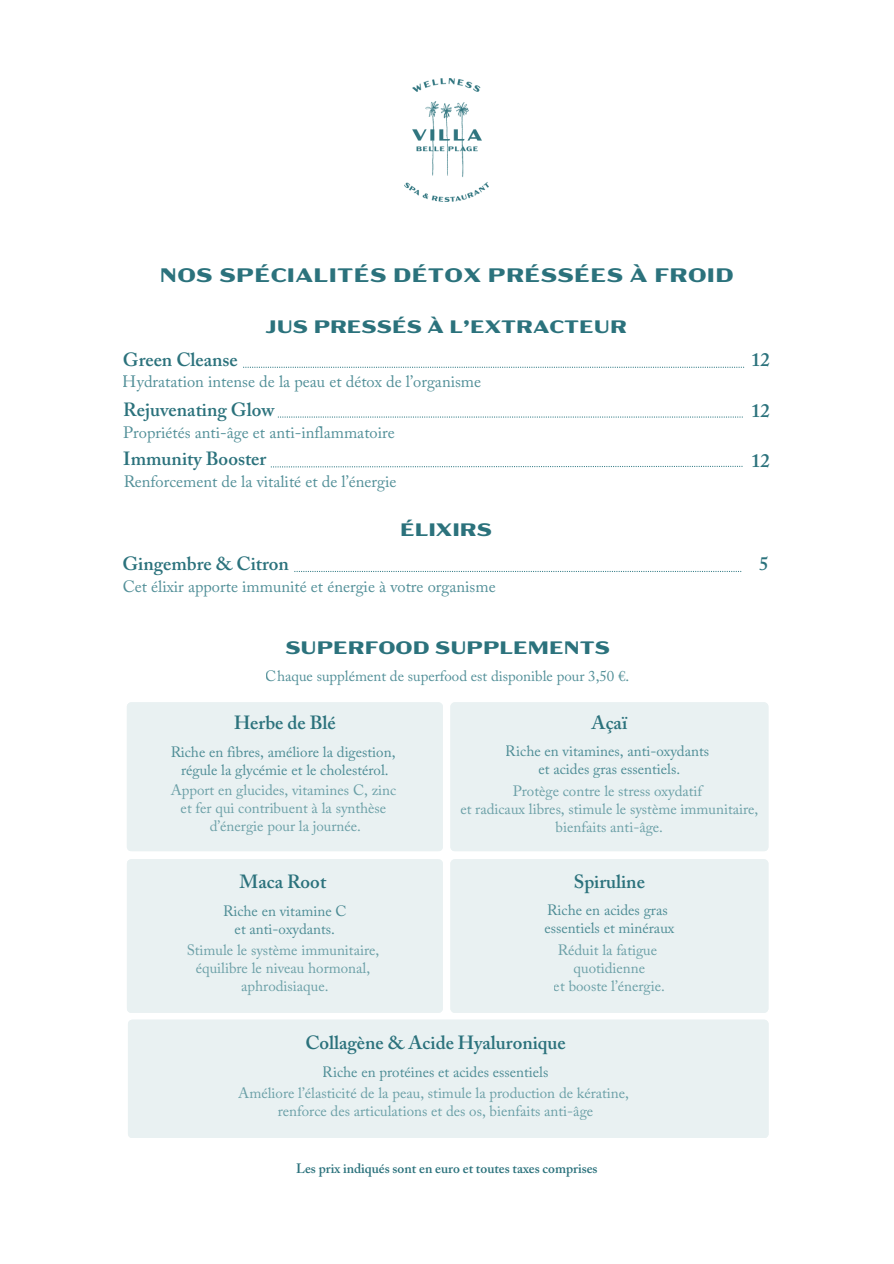
<style>
.page{position:relative;width:894px;height:1264px;background:#fff}
.page>*{position:absolute;margin:0;border:0;box-sizing:border-box;transform-origin:0 0}
.t1{font:700 19.5px "Acme Gothic Extrawide";letter-spacing:.015em;color:#2b727c}
.t2{font:600 18.9px "Adobe Caslon Pro";color:#2b727c}
.t3{font:700 18px "Acme Gothic Extrawide";color:#2b727c}
.t4{font:16.5px "Adobe Caslon Pro";color:#26737e}
.t5{font:14.85px/18px "Adobe Caslon Pro";color:#26737e;text-align:center}
.t6{font:600 13.5px "Adobe Caslon Pro";color:#2b727c}
</style>
<div class="page">
<svg style="left:243px;top:367px;width:501px;height:1px"></svg>
<svg style="left:278px;top:416px;width:464px;height:1px"></svg>
<svg style="left:271px;top:466px;width:471px;height:1px"></svg>
<img style="left:404px;top:79px;width:84px;height:122px">
<svg style="left:294px;top:571px;width:447px;height:1px"></svg>
<div style="left:127px;top:702px;width:316px;height:148px;background:#e9f1f2"></div>
<div style="left:450px;top:702px;width:318px;height:148px;background:#e9f1f2"></div>
<div style="left:127px;top:859px;width:316px;height:153px;background:#e9f1f2"></div>
<div style="left:450px;top:859px;width:318px;height:153px;background:#e9f1f2"></div>
<div style="left:128px;top:1019px;width:640px;height:118px;background:#e9f1f2"></div>
<h1 class="t1" style="left:160px;top:266px;width:575px">NOS SPÉCIALITÉS DÉTOX PRÉSSÉES À FROID</h1>
<h2 class="t3" style="left:265px;top:318px;width:362px">JUS PRESSÉS À L’EXTRACTEUR</h2>
<p class="t2" style="left:123px;top:351px;width:116px">Green Cleanse</p>
<p class="t4" style="left:123px;top:375px;width:360px">Hydratation intense de la peau et détox de l’organisme</p>
<p class="t4" style="left:123px;top:425px;width:273px">Propriétés anti-âge et anti-inflammatoire</p>
<p class="t4" style="left:123px;top:475px;width:275px">Renforcement de la vitalité et de l’énergie</p>
<p class="t2" style="left:123px;top:402px;width:152px">Rejuvenating Glow</p>
<p class="t2" style="left:123px;top:451px;width:144px">Immunity Booster</p>
<p class="t3" style="left:400px;top:521px;width:93px">ÉLIXIRS</p>
<h3 class="t2" style="left:122px;top:556px;width:168px">Gingembre &amp; Citron</h3>
<p class="t4" style="left:122px;top:579px;width:374px">Cet élixir apporte immunité et énergie à votre organisme</p>
<h2 class="t3" style="left:285px;top:639px;width:326px">SUPERFOOD SUPPLEMENTS</h2>
<p class="t5" style="left:266px;top:669px;width:365px">Chaque supplément de superfood est disponible pour 3,50 €.</p>
<h2 class="t2" style="left:234px;top:715px;width:103px">Herbe de Blé</h2>
<p class="t5" style="left:170px;top:744px;width:226px">Riche en fibres, améliore la digestion, régule la glycémie et le cholestérol.</p>
<h2 class="t2" style="left:591px;top:715px;width:37px">Açaï</h2>
<p class="t5" style="left:505px;top:743px;width:205px">Riche en vitamines, anti-oxydants et acides gras essentiels.</p>
<p class="t2" style="left:750px;top:351px;width:20px">12</p>
<h3 class="t2" style="left:750px;top:403px;width:20px">12</h3>
<h2 class="t2" style="left:750px;top:453px;width:20px">12</h2>
<h2 class="t2" style="left:758px;top:556px;width:11px">5</h2>
<p class="t5" style="left:171px;top:783px;width:227px">Apport en glucides, vitamines C, zinc et fer qui contribuent à la synthèse d’énergie pour la journée.</p>
<h1 class="t2" style="left:239px;top:874px;width:88px">Maca Root</h1>
<p class="t5" style="left:223px;top:904px;width:125px">Riche en vitamine C et anti-oxydants.</p>
<p class="t5" style="left:186px;top:942px;width:194px">Stimule le système immunitaire, équilibre le niveau hormonal, aphrodisiaque.</p>
<p class="t5" style="left:460px;top:783px;width:299px">Protège contre le stress oxydatif<br>et radicaux libres, stimule le système immunitaire, bienfaits anti-âge.</p>
<h2 class="t2" style="left:573px;top:874px;width:73px">Spiruline</h2>
<p class="t5" style="left:544px;top:902px;width:131px;text-align:left">Riche en acides gras essentiels et minéraux</p>
<p class="t5" style="left:553px;top:942px;width:113px">Réduit la fatigue quotidienne<br>et booste l’énergie.</p>
<p class="t2" style="left:305px;top:1035px;width:262px">Collagène &amp; Acide Hyaluronique</p>
<p class="t5" style="left:238px;top:1085px;width:392px">Améliore l’élasticité de la peau, stimule la production de kératine, renforce des articulations et des os, bienfaits anti-âge</p>
<p class="t5" style="left:323px;top:1064px;width:227px">Riche en protéines et acides essentiels</p>
<h3 class="t6" style="left:296px;top:1162px;width:303px">Les prix indiqués sont en euro et toutes taxes comprises</h3>
</div>
